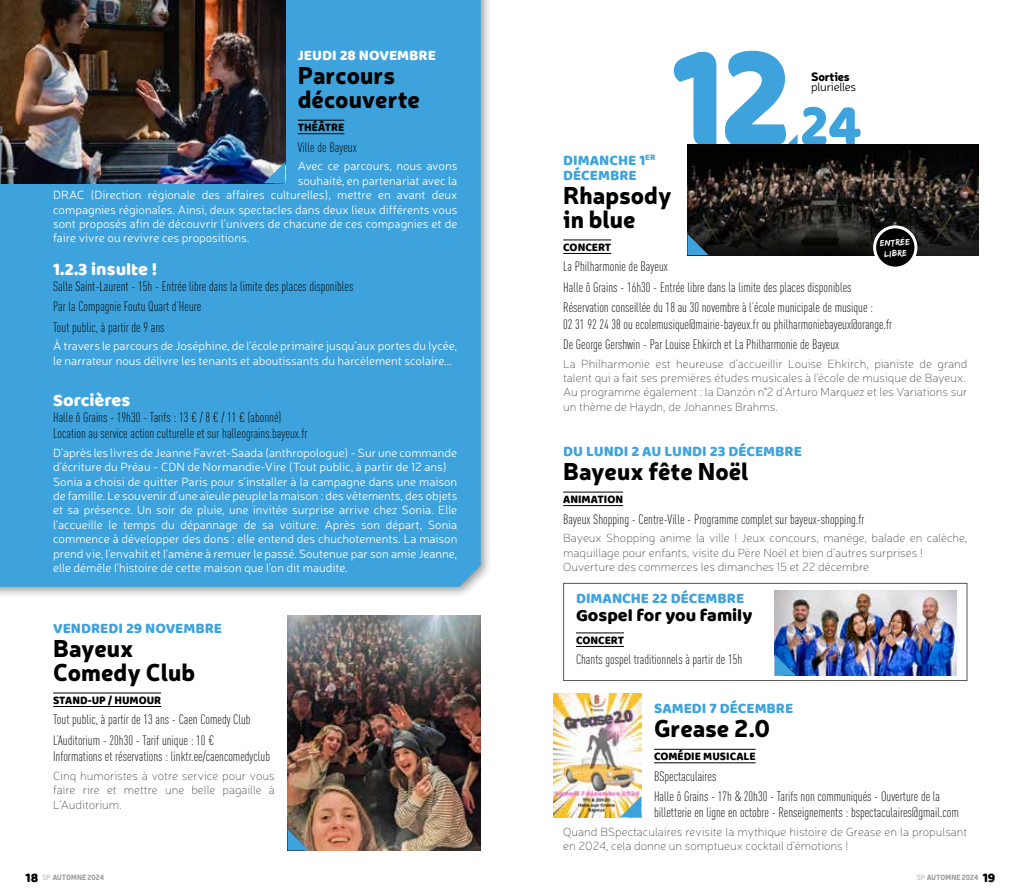
<style>
.page{position:relative;width:1021px;height:893px;background:#fff}
.page>*{position:absolute;margin:0;border:0;box-sizing:border-box;transform-origin:0 0}
.t1{font:150px "Baloo Bhaina";color:#3ea3dc;scale:.9 1}
.t2{font:60px "Baloo Bhaina";color:#3ea3dc;scale:.9 1}
.t3{font:900 24px/24px "Neris";color:#000}
.t4{font:18px "Baloo Bhaina";color:#fff}
.t5{font:18px "Baloo Bhaina";color:#000}
.t6{font:15px/15px "Baloo Bhaina";color:#3ea3dc}
.t7{font:15px "Baloo Bhaina";color:#fff}
.t8{font:300 13.5px/20.4px "DIN Cond";color:#000}
.t9{font:300 12px/14.4px "Neris";color:#fff}
.t10{font:100 12px/14.4px "Neris";color:#575756}
.t11{font:12px "Baloo Bhaina";color:#000;scale:.95 1}
.t12{font:300 12px "Neris";letter-spacing:-.02em;color:#000}
.t13{font:900 12px "Neris";letter-spacing:-.02em;color:#000}
.t14{font:9px/10.8px "Edo SZ";color:#fff;text-align:center}
.t15{font:900 7.5px "Neris";color:#9d9d9c;scale:.9 1}
.s1{font-family:"Baloo Bhaina";font-weight:400;font-size:13.5px;color:#000}
.s2{font-weight:300}
</style>
<div class="page">
<div style="left:563px;top:583px;width:404px;height:98px;border:1px solid #575756"></div>
<div style="left:0;top:0;width:493px;height:599px;background:#000;opacity:.4"></div>
<div style="left:0;top:0;width:480px;height:587px;background:#3ea3dc"></div>
<hr style="left:563px;top:240px;width:48px;height:1px;background:#000">
<hr style="left:563px;top:253px;width:48px;height:1px;background:#000">
<hr style="left:563px;top:492px;width:60px;height:1px;background:#000">
<hr style="left:563px;top:505px;width:60px;height:1px;background:#000">
<hr style="left:576px;top:632px;width:48px;height:1px;background:#000">
<hr style="left:576px;top:646px;width:48px;height:1px;background:#000">
<hr style="left:654px;top:749px;width:101px;height:1px;background:#000">
<hr style="left:654px;top:762px;width:101px;height:1px;background:#000">
<svg style="left:787px;top:135px;width:10px;height:10px"></svg>
<hr style="left:298px;top:120px;width:46px;height:1px;background:#000">
<hr style="left:298px;top:133px;width:46px;height:1px;background:#000">
<img style="left:0;top:0;width:285px;height:183px">
<img style="left:687px;top:145px;width:291px;height:110px">
<img style="left:287px;top:615px;width:193px;height:235px">
<img style="left:553px;top:693px;width:88px;height:124px">
<img style="left:774px;top:590px;width:182px;height:86px">
<hr style="left:53px;top:693px;width:108px;height:1px;background:#000">
<hr style="left:53px;top:706px;width:108px;height:1px;background:#000">
<div style="left:874px;top:227px;width:41px;height:41px;background:#000;border-radius:50%"></div>
<div style="left:873px;top:225px;width:44px;height:45px;border:3px solid #fff;border-radius:50%"></div>
<svg style="left:264px;top:162px;width:21px;height:21px"></svg>
<svg style="left:620px;top:796px;width:21px;height:21px"></svg>
<svg style="left:287px;top:829px;width:22px;height:21px"></svg>
<svg style="left:687px;top:234px;width:21px;height:21px"></svg>
<svg style="left:774px;top:654px;width:22px;height:22px"></svg>
<p class="t7" style="left:298px;top:46px;width:140px">JEUDI 28 NOVEMBRE</p>
<h3 class="t3" style="left:298px;top:62px;width:124px">Parcours découverte</h3>
<p class="t11" style="left:298px;top:120px;width:51px">THÉÂTRE</p>
<p class="t8" style="left:298px;top:137px;width:60px">Ville de Bayeux</p>
<p class="t9" style="left:298px;top:159px;width:161px">Avec ce parcours, nous avons</p>
<p class="t9" style="left:298px;top:173px;width:161px">souhaité, en partenariat avec la</p>
<p class="t9" style="left:53px;top:187px;width:405px">DRAC (Direction régionale des affaires culturelles), mettre en avant deux</p>
<p class="t9" style="left:53px;top:202px;width:405px">compagnies régionales. Ainsi, deux spectacles dans deux lieux différents vous</p>
<p class="t9" style="left:53px;top:216px;width:405px">sont proposés afin de découvrir l’univers de chacune de ces compagnies et de</p>
<p class="t9" style="left:53px;top:231px;width:198px">faire vivre ou revivre ces propositions.</p>
<h3 class="t4" style="left:53px;top:258px;width:105px">1.2.3 insulte !</h3>
<p class="t8" style="left:53px;top:276px;width:302px">Salle Saint-Laurent - 15h - Entrée libre dans la limite des places disponibles<br>Par la Compagnie Foutu Quart d’Heure<br>Tout public, à partir de 9 ans</p>
<p class="t9" style="left:53px;top:339px;width:405px">À travers le parcours de Joséphine, de l’école primaire jusqu’aux portes du lycée, le narrateur nous délivre les tenants et aboutissants du harcèlement scolaire...</p>
<h3 class="t4" style="left:53px;top:389px;width:79px">Sorcières</h3>
<p class="t8" style="left:53px;top:409px;width:256px;line-height:16.2px">Halle ô Grains - 19h30 - Tarifs : 13 € / 8 € / 11 € (abonné)<br>Location au service action culturelle et sur halleograins.bayeux.fr</p>
<p class="t9" style="left:53px;top:445px;width:405px">D’après les livres de Jeanne Favret-Saada (anthropologue) - Sur une commande d’écriture du Préau - CDN de Normandie-Vire (Tout public, à partir de 12 ans)<br>Sonia a choisi de quitter Paris pour s’installer à la campagne dans une maison de famille. Le souvenir d’une aïeule peuple la maison : des vêtements, des objets et sa présence. Un soir de pluie, une invitée surprise arrive chez Sonia. Elle l’accueille le temps du dépannage de sa voiture. Après son départ, Sonia commence à développer des dons : elle entend des chuchotements. La maison prend vie, l’envahit et l’amène à remuer le passé. Soutenue par son amie Jeanne, elle démêle l’histoire de cette maison que l’on dit maudite.</p>
<p class="t6" style="left:53px;top:620px;width:170px">VENDREDI 29 NOVEMBRE</p>
<h3 class="t3" style="left:53px;top:635px;width:143px">Bayeux<br>Comedy Club</h3>
<p class="t11" style="left:53px;top:693px;width:115px">STAND-UP / HUMOUR</p>
<p class="t8" style="left:53px;top:709px;width:199px">Tout public, à partir de 13 ans - Caen Comedy Club<br>L’Auditorium - 20h30 - Tarif unique : 10 €</p>
<p class="t8" style="left:53px;top:746px;width:218px">Informations et réservations : linktr.ee/caencomedyclub</p>
<p class="t10" style="left:53px;top:768px;width:223px;text-align:justify">Cinq humoristes à votre service pour vous faire rire et mettre une belle pagaille à L’Auditorium.</p>
<h1 class="t1" style="left:672px;top:5px;width:133px">12</h1>
<p class="t13" style="left:811px;top:68px;width:40px">Sorties</p>
<p class="t12" style="left:811px;top:80px;width:47px">plurielles</p>
<h2 class="t2" style="left:800px;top:88px;width:69px">24</h2>
<p class="t6" style="left:563px;top:152px;width:94px">DIMANCHE 1<sup>ER<br></sup>DÉCEMBRE</p>
<h3 class="t3" style="left:563px;top:182px;width:110px">Rhapsody in blue</h3>
<p class="t11" style="left:563px;top:240px;width:52px">CONCERT</p>
<p class="t8" style="left:563px;top:256px;width:311px">La Philharmonie de Bayeux<br>Halle ô Grains - 16h30 - Entrée libre dans la limite des places disponibles<br>Réservation conseillée du 18 au 30 novembre à l’école municipale de musique :</p>
<p class="t8" style="left:563px;top:314px;width:330px">02 31 92 24 38 ou ecolemusique@mairie-bayeux.fr ou philharmoniebayeux@orange.fr<br>De George Gershwin - Par Louise Ehkirch et La Philharmonie de Bayeux</p>
<p class="t10" style="left:563px;top:356px;width:405px">La Philharmonie est heureuse d’accueillir Louise Ehkirch, pianiste de grand talent qui a fait ses premières études musicales à l’école de musique de Bayeux.<br>Au programme également : la Danzón n°2 d’Arturo Marquez et les Variations sur un thème de Haydn, de Johannes Brahms.</p>
<p class="t6" style="left:563px;top:443px;width:240px">DU LUNDI 2 AU LUNDI 23 DÉCEMBRE</p>
<h3 class="t3" style="left:563px;top:458px;width:187px">Bayeux fête Noël</h3>
<p class="t11" style="left:563px;top:492px;width:64px">ANIMATION</p>
<p class="t8" style="left:563px;top:509px;width:303px">Bayeux Shopping - Centre-Ville - Programme complet sur bayeux-shopping.fr</p>
<p class="t10" style="left:563px;top:531px;width:405px">Bayeux Shopping anime la ville ! Jeux concours, manège, balade en calèche, maquillage pour enfants, visite du Père Noël et bien d’autres surprises !<br>Ouverture des commerces les dimanches 15 et 22 décembre</p>
<p class="t6" style="left:576px;top:590px;width:170px">DIMANCHE 22 DÉCEMBRE</p>
<h3 class="t5" style="left:576px;top:604px;width:178px">Gospel for you family</h3>
<p class="t11" style="left:576px;top:633px;width:52px">CONCERT</p>
<p class="t8" style="left:576px;top:649px;width:168px">Chants gospel traditionnels à partir de 15h</p>
<p class="t6" style="left:654px;top:701px;width:141px">SAMEDI 7 DÉCEMBRE</p>
<h3 class="t3" style="left:654px;top:715px;width:118px">Grease 2.0</h3>
<p class="t11" style="left:654px;top:749px;width:108px">COMÉDIE MUSICALE</p>
<p class="t8" style="left:654px;top:766px;width:287px">BSpectaculaires<br>Halle ô Grains - 17h &amp; 20h30 - Tarifs non communiqués - Ouverture de la</p>
<p class="t8" style="left:654px;top:802px;width:306px">billetterie en ligne en octobre - Renseignements : bspectaculaires@gmail.com</p>
<p class="t10" style="left:563px;top:824px;width:405px">Quand BSpectaculaires revisite la mythique histoire de Grease en la propulsant en 2024, cela donne un somptueux cocktail d’émotions !</p>
<p class="t14" style="left:879px;top:238px;width:31px;rotate:-3deg">entrée libre</p>
<p class="t15" style="left:25px;top:872px;width:89px"><span class="s1">18</span> <span class="s2">SP</span> AUTOMNE 2024</p>
<p class="t15" style="left:916px;top:872px;width:89px"><span class="s2">SP</span> AUTOMNE 2024 <span class="s1">19</span></p>
</div>
